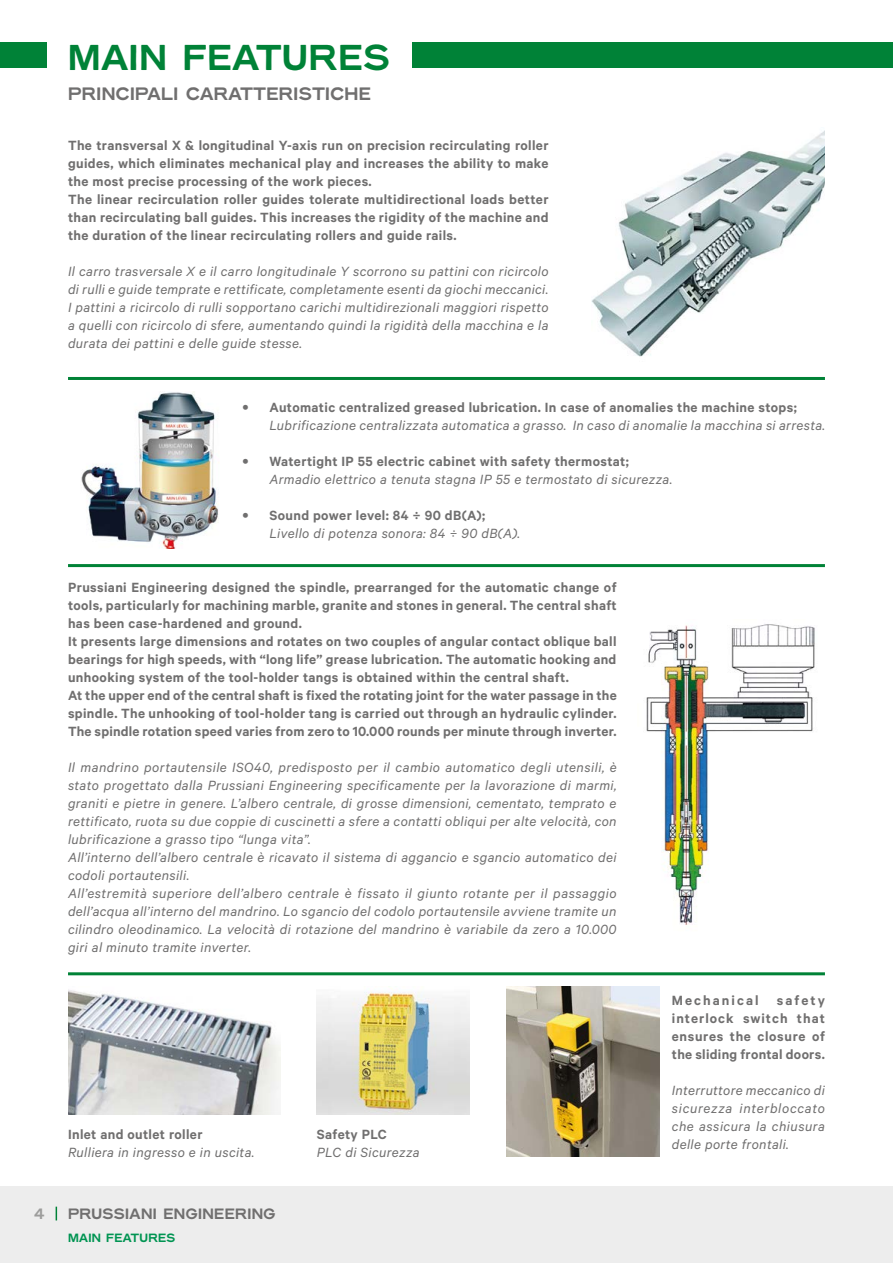
<style>
.page{position:relative;width:893px;height:1263px;background:#fff}
.page>*{position:absolute;margin:0;border:0;box-sizing:border-box;transform-origin:0 0}
.t1{font:700 36px "Hamburg Hand";letter-spacing:.025em;color:#008237}
.t2{font:700 18px "Hamburg Hand";letter-spacing:.025em;color:#706f6f}
.t3{font:italic 15px/18px "Calibre";letter-spacing:.025em;color:#706f6f;text-align:justify}
.t4{font:600 15px/18px "Calibre";letter-spacing:.025em;color:#706f6f}
.t5{font:700 15px "Hamburg Hand";letter-spacing:.025em;color:#706f6f}
.t6{font:700 15px "Hamburg Hand";color:#9d9d9c}
.t7{font:700 12px "Hamburg Hand";letter-spacing:.025em;color:#009452}
.s1{font-weight:400;font-size:18px}
.s2{font-style:normal;font-size:18px}
</style>
<div class="page">
<div style="left:0;top:1186px;width:893px;height:77px;background:#ededed"></div>
<hr style="left:68px;top:377px;width:757px;height:3px;background:#008237">
<hr style="left:68px;top:564px;width:757px;height:3px;background:#008237">
<hr style="left:68px;top:972px;width:757px;height:3px;background:#008237">
<div style="left:412px;top:43px;width:481px;height:25px;background:#008237"></div>
<div style="left:0;top:43px;width:47px;height:25px;background:#008237"></div>
<img style="left:591px;top:130px;width:234px;height:227px">
<img style="left:81px;top:391px;width:138px;height:158px">
<img style="left:646px;top:624px;width:169px;height:301px">
<img style="left:68px;top:989px;width:213px;height:125px">
<img style="left:317px;top:988px;width:153px;height:126px">
<img style="left:506px;top:986px;width:153px;height:171px">
<svg style="left:56px;top:1207px;width:1px;height:13px"></svg>
<h1 class="t1" style="left:68px;top:36px;width:323px">MAIN FEATURES</h1>
<p class="t2" style="left:68px;top:83px;width:305px">PRINCIPALI CARATTERISTICHE</p>
<p class="t4" style="left:68px;top:136px;width:482px">The transversal X &amp; longitudinal Y-axis run on precision recirculating roller guides, which eliminates mechanical play and increases the ability to make the most precise processing of the work pieces.<br>The linear recirculation roller guides tolerate multidirectional loads better than recirculating ball guides. This increases the rigidity of the machine and the duration of the linear recirculating rollers and guide rails.</p>
<p class="t3" style="left:68px;top:262px;width:482px">Il carro trasversale X e il carro longitudinale Y scorrono su pattini con ricircolo di rulli e guide temprate e rettificate, completamente esenti da giochi meccanici.<br>I pattini a ricircolo di rulli sopportano carichi multidirezionali maggiori rispetto a quelli con ricircolo di sfere, aumentando quindi la rigidità della macchina e la durata dei pattini e delle guide stesse.</p>
<p class="t4" style="left:242px;top:398px;width:556px"><span class="s1">•</span> Automatic centralized greased lubrication. In case of anomalies the machine stops;</p>
<p class="t3" style="left:242px;top:416px;width:584px"><span class="s2">•</span> Lubrificazione centralizzata automatica a grasso. In caso di anomalie la macchina si arresta.</p>
<p class="t4" style="left:242px;top:452px;width:388px"><span class="s1">•</span> Watertight IP 55 electric cabinet with safety thermostat;</p>
<p class="t3" style="left:242px;top:470px;width:431px"><span class="s2">•</span> Armadio elettrico a tenuta stagna IP 55 e termostato di sicurezza.</p>
<p class="t4" style="left:242px;top:506px;width:244px"><span class="s1">•</span> Sound power level: 84 ÷ 90 dB(A);</p>
<p class="t3" style="left:242px;top:524px;width:279px"><span class="s2">•</span> Livello di potenza sonora: 84 ÷ 90 dB(A).</p>
<p class="t4" style="left:68px;top:578px;width:550px">Prussiani Engineering designed the spindle, prearranged for the automatic change of tools, particularly for machining marble, granite and stones in general. The central shaft has been case-hardened and ground.<br>It presents large dimensions and rotates on two couples of angular contact oblique ball bearings for high speeds, with “long life” grease lubrication. The automatic hooking and unhooking system of the tool-holder tangs is obtained within the central shaft.<br>At the upper end of the central shaft is fixed the rotating joint for the water passage in the spindle. The unhooking of tool-holder tang is carried out through an hydraulic cylinder.<br>The spindle rotation speed varies from zero to 10.000 rounds per minute through inverter.</p>
<p class="t3" style="left:68px;top:758px;width:550px;text-align:left">Il mandrino portautensile ISO40, predisposto per il cambio automatico degli utensili, è stato progettato dalla Prussiani Engineering specificamente per la lavorazione di marmi, graniti e pietre in genere. L’albero centrale, di grosse dimensioni, cementato, temprato e rettificato, ruota su due coppie di cuscinetti a sfere a contatti obliqui per alte velocità, con lubrificazione a grasso tipo “lunga vita”.<br>All’interno dell’albero centrale è ricavato il sistema di aggancio e sgancio automatico dei codoli portautensili.<br>All’estremità superiore dell’albero centrale è fissato il giunto rotante per il passaggio dell’acqua all’interno del mandrino. Lo sgancio del codolo portautensile avviene tramite un cilindro oleodinamico. La velocità di rotazione del mandrino è variabile da zero a 10.000 giri al minuto tramite inverter.</p>
<p class="t4" style="left:68px;top:1124px;width:136px">Inlet and outlet roller</p>
<p class="t3" style="left:68px;top:1142px;width:188px">Rulliera in ingresso e in uscita.</p>
<p class="t6" style="left:34px;top:1205px;width:12px">4</p>
<p class="t5" style="left:68px;top:1205px;width:209px">PRUSSIANI ENGINEERING</p>
<p class="t7" style="left:68px;top:1230px;width:109px">MAIN FEATURES</p>
<p class="t4" style="left:317px;top:1124px;width:72px">Safety PLC</p>
<p class="t3" style="left:317px;top:1142px;width:104px">PLC di Sicurezza</p>
<p class="t4" style="left:672px;top:990px;width:155px;text-align:justify">Mechanical safety interlock switch that ensures the closure of the sliding frontal doors.</p>
<p class="t3" style="left:672px;top:1080px;width:155px">Interruttore meccanico di sicurezza interbloccato che assicura la chiusura delle porte frontali.</p>
</div>
